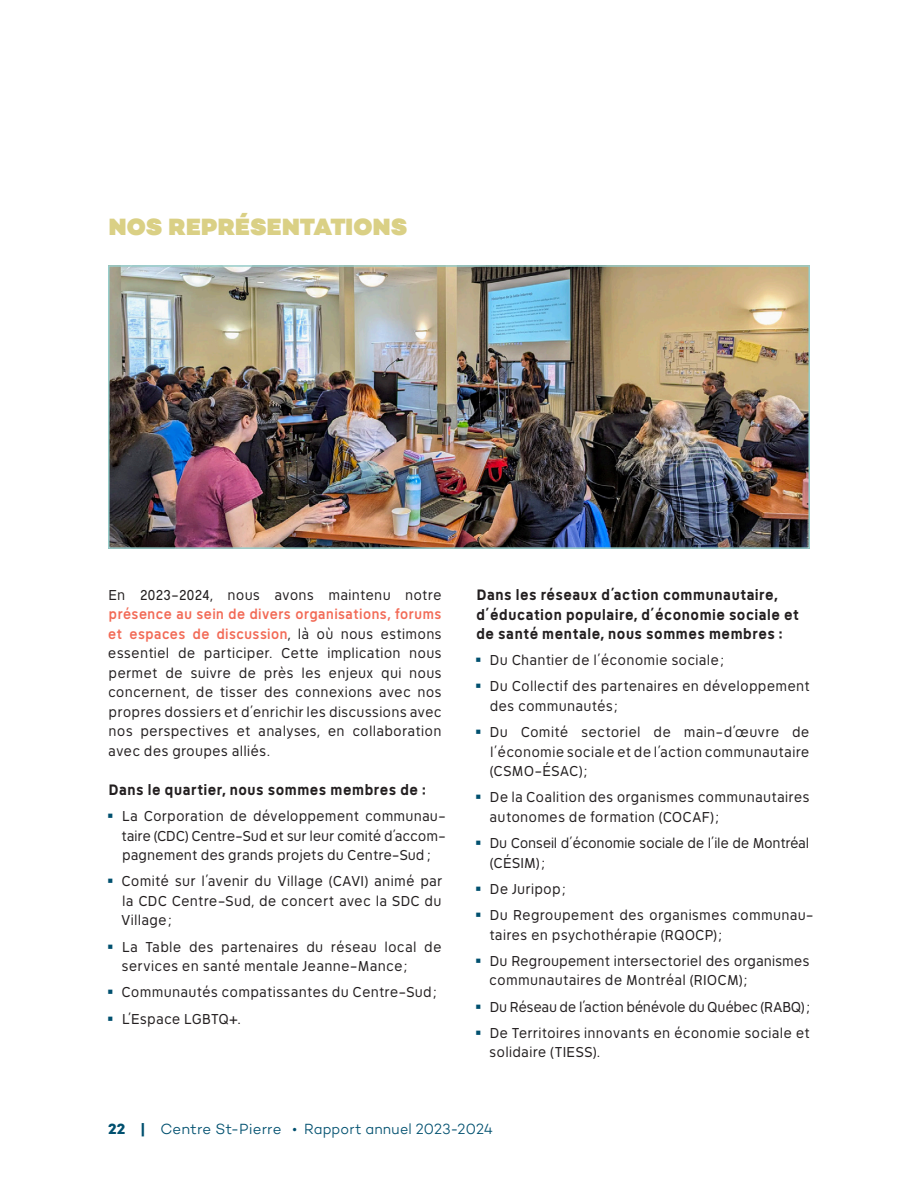
<style>
.page{position:relative;width:918px;height:1188px;background:#fff}
.page>*{position:absolute;margin:0;border:0;box-sizing:border-box;transform-origin:0 0}
.t1{font:900 24px "Campton";letter-spacing:.01em;color:#dad085}
.t2{font:700 semi-condensed 15px/19.5px "Geometris";letter-spacing:-.005em;color:#231f20}
.t3{font:300 15px "Campton";letter-spacing:.01em;color:#00506f}
.t4{font:semi-condensed 14.25px/19.5px "Geometris";letter-spacing:.01em;color:#231f20}
.t5{font:14.25px/19.5px "Geometris Sem Bd Sem Cond";color:#f26a56}
.t6{font:semi-condensed 14.25px/19.5px "Geometris";letter-spacing:-.025em;color:#231f20}
.t7{font:semi-condensed 14.25px "Geometris";letter-spacing:-.02em;color:#231f20}
.s1{font-family:"Geometris";font-stretch:semi-condensed;color:#231f20}
.s2{color:#00506f}
.s3{font-weight:700}
</style>
<div class="page">
<img style="left:111px;top:268px;width:696px;height:278px">
<div style="left:108px;top:265px;width:702px;height:284px;border:2px solid #97cdca"></div>
<h1 class="t1" style="left:109px;top:211px;width:300px">NOS REPRÉSENTATIONS</h1>
<p class="t4" style="left:109px;top:585px;width:334px">En 2023-2024, nous avons maintenu notre</p>
<p class="t5" style="left:108px;top:604px;width:335px">présence au sein de divers organisations, forums et espaces de discussion<span class="s1">, là où nous estimons</span></p>
<p class="t4" style="left:108px;top:643px;width:335px;text-align:justify">essentiel de participer. Cette implication nous permet de suivre de près les enjeux qui nous concernent, de tisser des connexions avec nos propres dossiers et d’enrichir les discussions avec nos perspectives et analyses, en collaboration avec des groupes alliés.</p>
<p class="t2" style="left:109px;top:779px;width:319px">Dans le quartier, nous sommes membres de :</p>
<p class="t4" style="left:122px;top:806px;width:326px;text-align:justify;text-indent:-14px"><span class="s2">▪</span> La Corporation de développement communau&shy;taire (CDC) Centre-Sud et sur leur comité d’accom&shy;pagnement des grands projets du Centre-Sud ;</p>
<p class="t4" style="left:121px;top:871px;width:323px;text-align:justify;text-indent:-14px"><span class="s2">▪</span> Comité sur l’avenir du Village (CAVI) animé par la CDC Centre-Sud, de concert avec la SDC du Village;</p>
<p class="t4" style="left:121px;top:937px;width:322px;text-indent:-14px"><span class="s2">▪</span> La Table des partenaires du réseau local de services en santé mentale Jeanne-Mance;</p>
<p class="t4" style="left:107px;top:982px;width:330px"><span class="s2">▪</span> Communautés compatissantes du Centre-Sud;</p>
<p class="t4" style="left:107px;top:1009px;width:135px"><span class="s2">▪</span> L’Espace LGBTQ+.</p>
<p class="t2" style="left:476px;top:584px;width:325px">Dans les réseaux d’action communautaire, d’éducation populaire, d’économie sociale et de santé mentale, nous sommes membres :</p>
<p class="t4" style="left:475px;top:650px;width:250px"><span class="s2">▪</span> Du Chantier de l’économie sociale;</p>
<p class="t4" style="left:490px;top:676px;width:322px;text-indent:-15px"><span class="s2">▪</span> Du Collectif des partenaires en développement des communautés;</p>
<p class="t4" style="left:490px;top:722px;width:321px;text-align:justify;text-indent:-15px"><span class="s2">▪</span> Du Comité sectoriel de main-d’œuvre de l’économie sociale et de l’action communautaire (CSMO-ÉSAC);</p>
<p class="t4" style="left:490px;top:787px;width:321px;text-indent:-14px"><span class="s2">▪</span> De la Coalition des organismes communautaires autonomes de formation (COCAF);</p>
<p class="t6" style="left:490px;top:833px;width:321px;text-indent:-15px"><span class="s2">▪</span> Du Conseil d’économie sociale de l’ile de Montréal (CÉSIM);</p>
<p class="t4" style="left:475px;top:879px;width:91px"><span class="s2">▪</span> De Juripop;</p>
<p class="t4" style="left:489px;top:905px;width:326px;text-indent:-14px"><span class="s2">▪</span> Du Regroupement des organismes communau&shy;taires en psychothérapie (RQOCP);</p>
<p class="t4" style="left:489px;top:951px;width:322px;text-indent:-14px"><span class="s2">▪</span> Du Regroupement intersectoriel des organismes communautaires de Montréal (RIOCM);</p>
<p class="t7" style="left:475px;top:997px;width:336px"><span class="s2">▪</span> Du Réseau de l’action bénévole du Québec (RABQ) ;</p>
<p class="t4" style="left:489px;top:1023px;width:322px;text-indent:-14px"><span class="s2">▪</span> De Territoires innovants en économie sociale et solidaire (TIESS).</p>
<p class="t3" style="left:108px;top:1120px;width:386px"><span class="s3">22 |</span> Centre St-Pierre • Rapport annuel 2023-2024</p>
</div>
